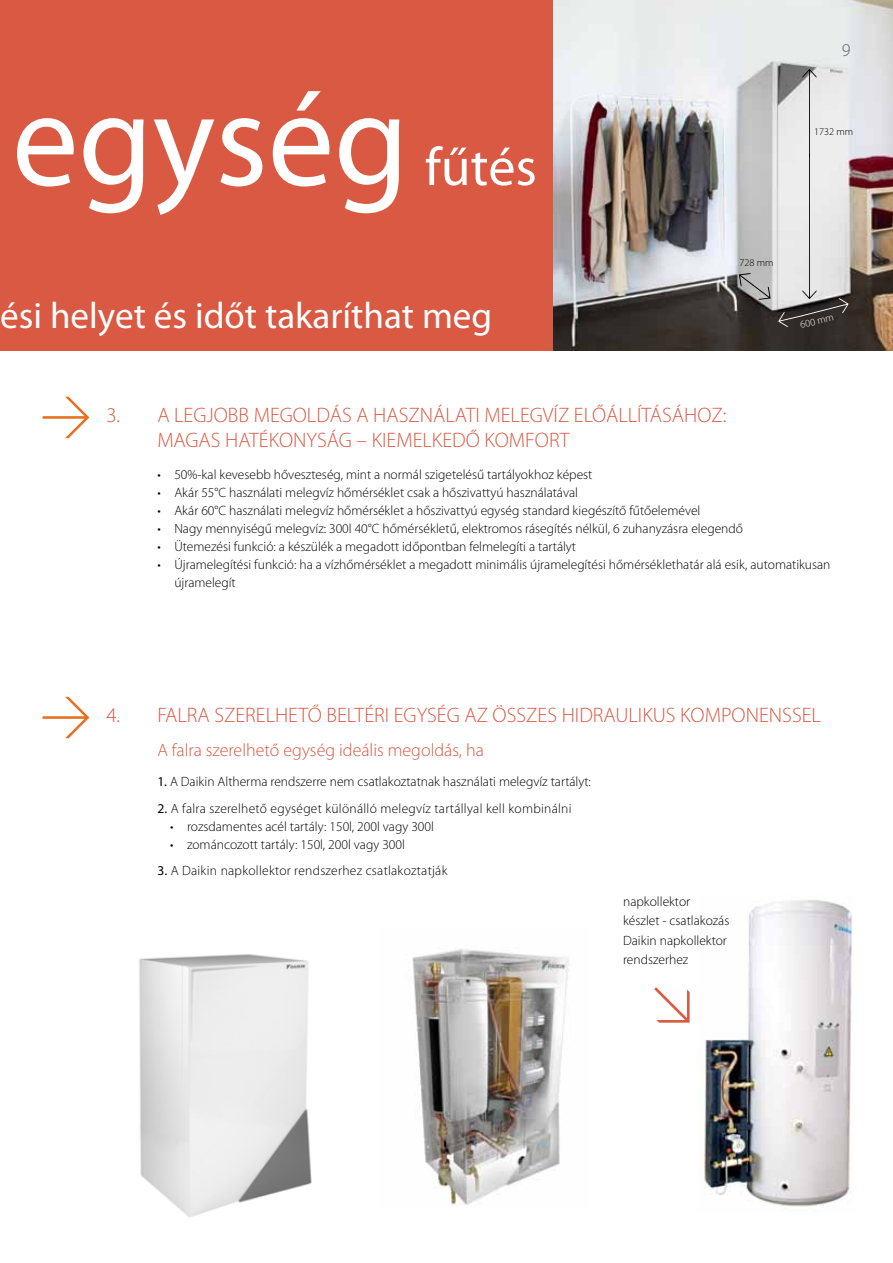
<style>
.page{position:relative;width:893px;height:1263px;background:#fff}
.page>*{position:absolute;margin:0;border:0;box-sizing:border-box;transform-origin:0 0}
.t1{font:135.45px "Myriad Pro";color:#fff}
.t2{font:54px "Myriad Pro";color:#fff}
.t3{font:37.05px "Myriad Pro";color:#fff}
.t4{font:300 21px/25.2px "Myriad Pro";color:#d95943}
.t5{font:300 18px "Myriad Pro";color:#d95943}
.t6{font:300 18px "Myriad Pro";color:#5a5b5d}
.t7{font:300 13.5px/19.5px "Myriad Pro";color:#000}
.t8{font:300 13.5px "Myriad Pro";letter-spacing:.02em;color:#000}
.t9{font:300 10.2px "Myriad Pro";color:#000}
.t10{font:300 10.2px "Myriad Pro";color:#fff}
.s1{font-weight:400}
</style>
<div class="page">
<div style="left:0;top:0;width:893px;height:351px;background:#d95943"></div>
<svg style="left:43px;top:397px;width:46px;height:41px"></svg>
<img style="left:139px;top:954px;width:173px;height:263px">
<svg style="left:654px;top:987px;width:36px;height:36px"></svg>
<img style="left:412px;top:949px;width:157px;height:257px">
<img style="left:704px;top:900px;width:148px;height:309px">
<svg style="left:43px;top:697px;width:46px;height:41px"></svg>
<img style="left:553px;top:0;width:340px;height:351px">
<svg style="left:739px;top:273px;width:32px;height:27px"></svg>
<svg style="left:778px;top:69px;width:71px;height:258px;background:#d0cfcf"></svg>
<h1 class="t1" style="left:12px;top:56px;width:398px">egység</h1>
<h2 class="t2" style="left:425px;top:134px;width:113px">fűtés</h2>
<h3 class="t3" style="left:0;top:293px;width:493px">ési helyet és időt takaríthat meg</h3>
<h3 class="t6" style="left:842px;top:40px;width:10px">9</h3>
<p class="t9" style="left:814px;top:126px;width:41px">1732 mm</p>
<p class="t9" style="left:739px;top:257px;width:36px">728 mm</p>
<p class="t10" style="left:799px;top:319px;width:36px;rotate:-14deg">600 mm</p>
<h3 class="t4" style="left:106px;top:403px;width:15px">3.</h3>
<h3 class="t4" style="left:157px;top:403px;width:571px">A LEGJOBB MEGOLDÁS A HASZNÁLATI MELEGVÍZ ELŐÁLLÍTÁSÁHOZ:<br>MAGAS HATÉKONYSÁG – KIEMELKEDŐ KOMFORT</h3>
<p class="t7" style="left:157px;top:464px;width:437px">• 50%-kal kevesebb hőveszteség, mint a normál szigetelésű tartályokhoz képest</p>
<p class="t7" style="left:157px;top:482px;width:422px">• Akár 55°C használati melegvíz hőmérséklet csak a hőszivattyú használatával</p>
<p class="t7" style="left:157px;top:500px;width:545px">• Akár 60°C használati melegvíz hőmérséklet a hőszivattyú egység standard kiegészítő fűtőelemével</p>
<p class="t7" style="left:157px;top:518px;width:587px">• Nagy mennyiségű melegvíz: 300l 40°C hőmérsékletű, elektromos rásegítés nélkül, 6 zuhanyzásra elegendő</p>
<p class="t7" style="left:157px;top:536px;width:420px">• Ütemezési funkció: a készülék a megadott időpontban felmelegíti a tartályt</p>
<p class="t7" style="left:174px;top:555px;width:658px;line-height:18px;text-indent:-17px">• Újramelegítési funkció: ha a vízhőmérséklet a megadott minimális újramelegítési hőmérséklethatár alá esik, automatikusan újramelegít</p>
<h3 class="t4" style="left:106px;top:703px;width:15px">4.</h3>
<h3 class="t4" style="left:157px;top:703px;width:665px">FALRA SZERELHETŐ BELTÉRI EGYSÉG AZ ÖSSZES HIDRAULIKUS KOMPONENSSEL</h3>
<h3 class="t5" style="left:157px;top:740px;width:328px">A falra szerelhető egység ideális megoldás, ha</h3>
<p class="t7" style="left:157px;top:772px;width:435px"><span class="s1">1.</span> A Daikin Altherma rendszerre nem csatlakoztatnak használati melegvíz tartályt:</p>
<p class="t8" style="left:157px;top:801px;width:416px"><span class="s1">2.</span> A falra szerelhető egységet különálló melegvíz tartállyal kell kombinálni</p>
<p class="t7" style="left:170px;top:817px;width:265px">• rozsdamentes acél tartály: 150l, 200l vagy 300l</p>
<p class="t7" style="left:170px;top:835px;width:236px">• zománcozott tartály: 150l, 200l vagy 300l</p>
<p class="t8" style="left:157px;top:863px;width:292px"><span class="s1">3.</span> A Daikin napkollektor rendszerhez csatlakoztatják</p>
<p class="t7" style="left:623px;top:891px;width:108px">napkollektor készlet - csatlakozás<br>Daikin napkollektor rendszerhez</p>
</div>
